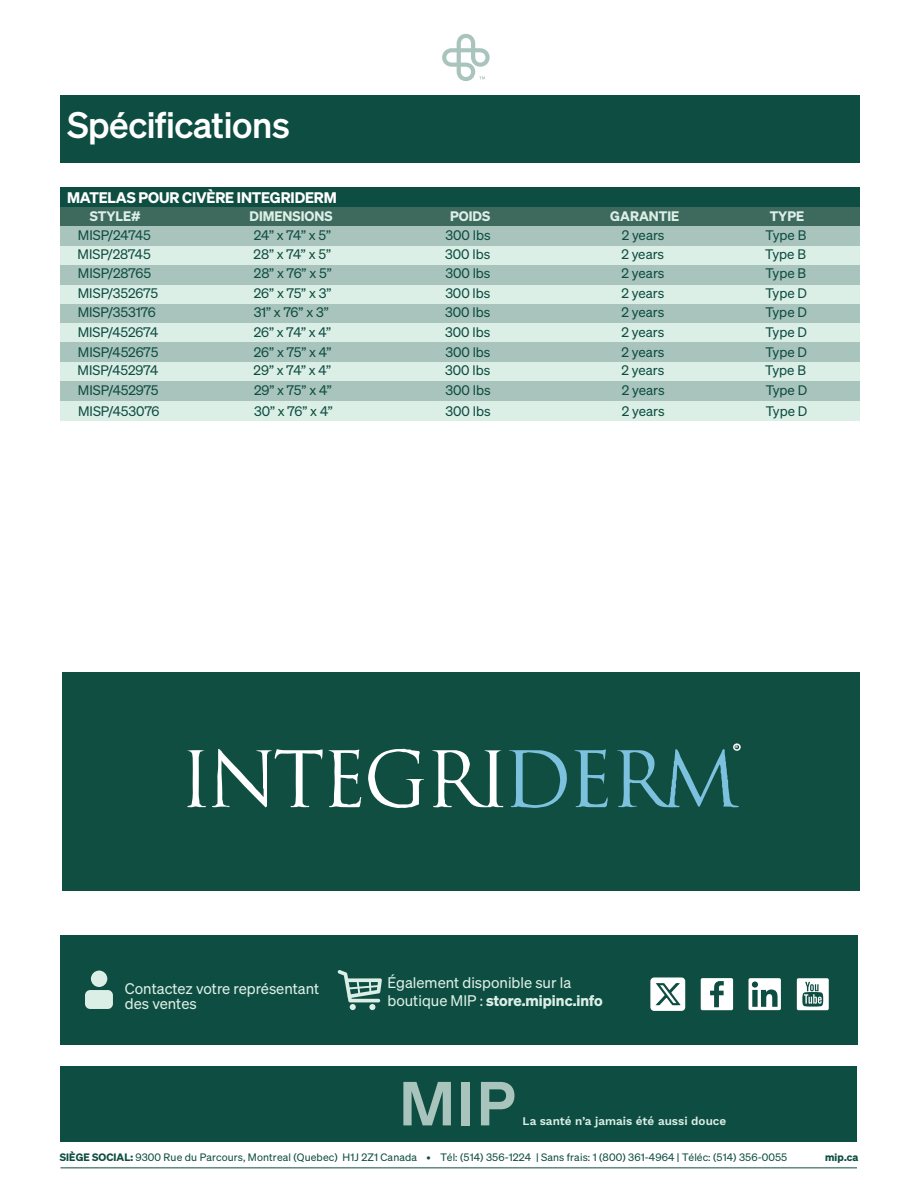
<style>
.page{position:relative;width:918px;height:1188px;background:#fff}
.page>*{position:absolute;margin:0;border:0;box-sizing:border-box;transform-origin:0 0}
.t1{font:36px "Sohne Kraftig";letter-spacing:-.01em;color:#fff}
.t2{font:15px/15px "Sohne Buch";color:#dcefe6}
.t3{font:15px "Sohne Dreiviertelfett";color:#dcefe6}
.t4{font:15px "Sohne Dreiviertelfett";letter-spacing:-.01em;color:#fff}
.t5{font:13.5px "Sohne Buch";color:#0e4d42}
.t6{font:13.5px "Sohne Dreiviertelfett";color:#dcefe6}
.t7{font:600 11.7px "Work Sans";color:#dcefe6}
.t8{font:10.5px "Sohne Buch";letter-spacing:.01em;color:#0e4d42}
.t9{font:10.5px "Sohne Dreiviertelfett";color:#0e4d42}
.t10{font:3.6px "Sohne Dreiviertelfett";color:#fff}
.s1{font-family:"Sohne Buch"}
.s2{font-family:"Sohne Dreiviertelfett"}
</style>
<div class="page">
<div style="left:61px;top:95px;width:799px;height:67px;background:#0e4d42"></div>
<div style="left:61px;top:1066px;width:796px;height:76px;background:#0e4d42"></div>
<hr style="left:61px;top:1168px;width:796px;height:1px;background:#0e4d42">
<svg style="left:442px;top:34px;width:48px;height:47px"></svg>
<svg style="left:403px;top:1082px;width:48px;height:43px"></svg>
<div style="left:462px;top:1082px;width:8px;height:43px;background:#a9c4bc"></div>
<svg style="left:481px;top:1082px;width:33px;height:43px"></svg>
<div style="left:60px;top:935px;width:797px;height:110px;background:#0e4d42"></div>
<svg style="left:701px;top:978px;width:32px;height:32px"></svg>
<svg style="left:749px;top:978px;width:32px;height:32px"></svg>
<svg style="left:797px;top:978px;width:32px;height:32px"></svg>
<div style="left:651px;top:978px;width:33px;height:32px;background:#fff;border-radius:3px"></div>
<div style="left:650px;top:977px;width:35px;height:34px;border:2px solid #fff;border-radius:3px"></div>
<svg style="left:654px;top:983px;width:28px;height:26px"></svg>
<div style="left:63px;top:673px;width:797px;height:218px;background:#114e42"></div>
<svg style="left:617px;top:749px;width:122px;height:59px"></svg>
<svg style="left:432px;top:750px;width:71px;height:58px"></svg>
<svg style="left:509px;top:750px;width:58px;height:58px"></svg>
<svg style="left:368px;top:749px;width:56px;height:59px"></svg>
<svg style="left:574px;top:749px;width:34px;height:58px"></svg>
<svg style="left:187px;top:750px;width:19px;height:58px"></svg>
<svg style="left:212px;top:749px;width:149px;height:59px"></svg>
<div style="left:733px;top:743px;width:8px;height:8px;border:2px solid #fff;border-radius:50%"></div>
<div style="left:91px;top:971px;width:16px;height:16px;background:#dcefe6;border-radius:50%"></div>
<div style="left:85px;top:990px;width:28px;height:19px;background:#dcefe6;border-radius:5px"></div>
<svg style="left:337px;top:970px;width:45px;height:40px"></svg>
<div style="left:61px;top:304px;width:799px;height:19px;background:#a9c4bc"></div>
<div style="left:61px;top:284px;width:799px;height:20px;background:#dcefe6"></div>
<div style="left:61px;top:245px;width:799px;height:20px;background:#dcefe6"></div>
<div style="left:61px;top:226px;width:799px;height:19px;background:#a9c4bc"></div>
<div style="left:61px;top:265px;width:799px;height:19px;background:#a9c4bc"></div>
<div style="left:61px;top:206px;width:799px;height:20px;background:#3e695d"></div>
<div style="left:61px;top:187px;width:799px;height:19px;background:#0e4d42"></div>
<div style="left:61px;top:323px;width:799px;height:20px;background:#dcefe6"></div>
<div style="left:61px;top:343px;width:799px;height:19px;background:#a9c4bc"></div>
<div style="left:61px;top:362px;width:799px;height:20px;background:#dcefe6"></div>
<div style="left:61px;top:382px;width:799px;height:19px;background:#a9c4bc"></div>
<div style="left:61px;top:401px;width:799px;height:19px;background:#dcefe6"></div>
<h1 class="t1" style="left:67px;top:103px;width:224px">Spécifications</h1>
<p class="t4" style="left:67px;top:188px;width:271px">MATELAS POUR CIVÈRE INTEGRIDERM</p>
<p class="t6" style="left:90px;top:207px;width:52px">STYLE#</p>
<p class="t6" style="left:250px;top:207px;width:84px">DIMENSIONS</p>
<p class="t6" style="left:450px;top:207px;width:42px">POIDS</p>
<p class="t6" style="left:610px;top:207px;width:71px">GARANTIE</p>
<p class="t6" style="left:770px;top:207px;width:36px">TYPE</p>
<p class="t5" style="left:78px;top:227px;width:74px">MISP/24745</p>
<p class="t5" style="left:254px;top:227px;width:79px">24” x 74” x 5”</p>
<p class="t5" style="left:446px;top:227px;width:47px">300 lbs</p>
<p class="t5" style="left:622px;top:227px;width:44px">2 years</p>
<p class="t5" style="left:766px;top:227px;width:42px">Type B</p>
<p class="t5" style="left:78px;top:246px;width:75px">MISP/28745</p>
<p class="t5" style="left:254px;top:246px;width:79px">28” x 74” x 5”</p>
<p class="t5" style="left:445px;top:246px;width:47px">300 lbs</p>
<p class="t5" style="left:621px;top:246px;width:44px">2 years</p>
<p class="t5" style="left:765px;top:246px;width:42px">Type B</p>
<p class="t5" style="left:78px;top:265px;width:75px">MISP/28765</p>
<p class="t5" style="left:254px;top:265px;width:79px">28” x 76” x 5”</p>
<p class="t5" style="left:445px;top:265px;width:47px">300 lbs</p>
<p class="t5" style="left:622px;top:265px;width:44px">2 years</p>
<p class="t5" style="left:766px;top:265px;width:42px">Type B</p>
<p class="t5" style="left:78px;top:285px;width:82px">MISP/352675</p>
<p class="t5" style="left:254px;top:285px;width:79px">26” x 75” x 3”</p>
<p class="t5" style="left:445px;top:285px;width:47px">300 lbs</p>
<p class="t5" style="left:622px;top:285px;width:44px">2 years</p>
<p class="t5" style="left:765px;top:285px;width:43px">Type D</p>
<p class="t5" style="left:78px;top:304px;width:80px">MISP/353176</p>
<p class="t5" style="left:254px;top:304px;width:76px">31” x 76” x 3”</p>
<p class="t5" style="left:445px;top:304px;width:47px">300 lbs</p>
<p class="t5" style="left:621px;top:304px;width:44px">2 years</p>
<p class="t5" style="left:765px;top:304px;width:43px">Type D</p>
<p class="t5" style="left:78px;top:324px;width:82px">MISP/452674</p>
<p class="t5" style="left:254px;top:324px;width:79px">26” x 74” x 4”</p>
<p class="t5" style="left:445px;top:324px;width:47px">300 lbs</p>
<p class="t5" style="left:621px;top:324px;width:44px">2 years</p>
<p class="t5" style="left:765px;top:324px;width:43px">Type D</p>
<p class="t5" style="left:78px;top:344px;width:82px">MISP/452675</p>
<p class="t5" style="left:254px;top:344px;width:79px">26” x 75” x 4”</p>
<p class="t5" style="left:445px;top:344px;width:47px">300 lbs</p>
<p class="t5" style="left:622px;top:344px;width:44px">2 years</p>
<p class="t5" style="left:766px;top:344px;width:43px">Type D</p>
<p class="t5" style="left:78px;top:363px;width:82px">MISP/452974</p>
<p class="t5" style="left:254px;top:363px;width:79px">29” x 74” x 4”</p>
<p class="t5" style="left:445px;top:363px;width:47px">300 lbs</p>
<p class="t5" style="left:621px;top:363px;width:44px">2 years</p>
<p class="t5" style="left:765px;top:363px;width:42px">Type B</p>
<p class="t5" style="left:78px;top:382px;width:82px">MISP/452975</p>
<p class="t5" style="left:254px;top:382px;width:79px">29” x 75” x 4”</p>
<p class="t5" style="left:446px;top:382px;width:47px">300 lbs</p>
<p class="t5" style="left:622px;top:382px;width:44px">2 years</p>
<p class="t5" style="left:766px;top:382px;width:43px">Type D</p>
<p class="t5" style="left:78px;top:403px;width:83px">MISP/453076</p>
<p class="t5" style="left:254px;top:403px;width:80px">30” x 76” x 4”</p>
<p class="t5" style="left:446px;top:403px;width:47px">300 lbs</p>
<p class="t5" style="left:622px;top:403px;width:44px">2 years</p>
<p class="t5" style="left:766px;top:403px;width:43px">Type D</p>
<p class="t10" style="left:736px;top:745px;width:4px">R</p>
<p class="t2" style="left:125px;top:981px;width:196px">Contactez votre représentant des ventes</p>
<p class="t2" style="left:388px;top:975px;width:185px">Également disponible sur la</p>
<p class="t3" style="left:388px;top:991px;width:217px"><span class="s1">boutique MIP :</span> store.mipinc.info</p>
<p class="t7" style="left:523px;top:1115px;width:205px">La santé n’a jamais été aussi douce</p>
<p class="t8" style="left:60px;top:1151px;width:729px"><span class="s2">SIÈGE SOCIAL:</span> 9300 Rue du Parcours, Montreal (Quebec) H1J 2Z1 Canada • Tél: (514) 356-1224 | Sans frais: 1 (800) 361-4964 | Téléc: (514) 356-0055</p>
<p class="t9" style="left:825px;top:1150px;width:35px">mip.ca</p>
</div>
